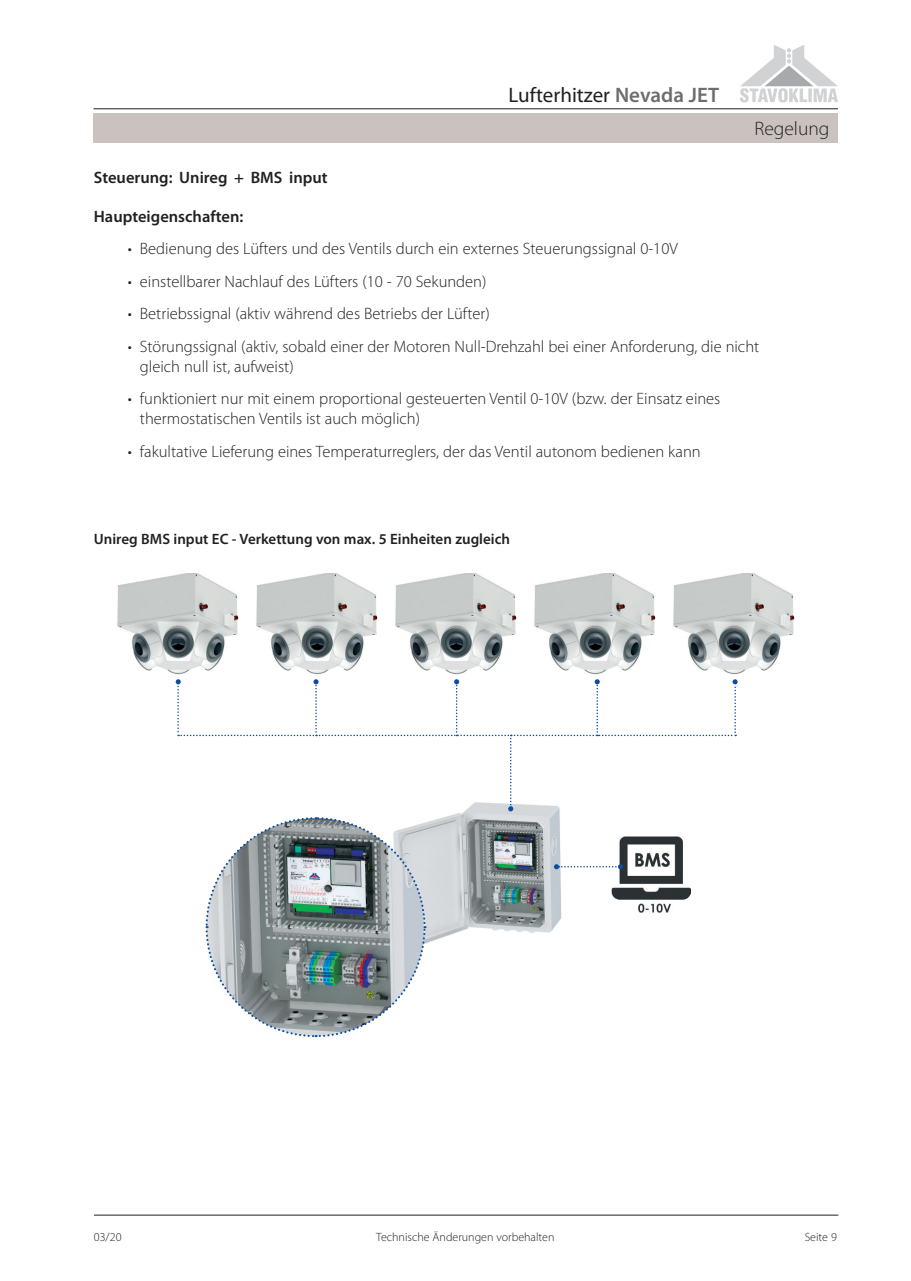
<style>
.page{position:relative;width:911px;height:1281px;background:#fff}
.page>*{position:absolute;margin:0;border:0;box-sizing:border-box;transform-origin:0 0}
.t1{font:21px "Myriad Pro";color:#231f20}
.t2{font:300 19.5px "Myriad Pro";color:#231f20}
.t3{font:300 16.5px/19.8px "Myriad Pro";color:#231f20}
.t4{font:600 16.5px "Myriad Pro";color:#231f20}
.t5{font:600 15px "Myriad Pro";color:#231f20}
.t6{font:300 12px "Myriad Pro";color:#231f20}
.s1{font-weight:600;color:#6c6d70}
</style>
<div class="page">
<hr style="left:94px;top:1214px;width:744px;height:1px;background:#231f20">
<hr style="left:93px;top:108px;width:745px;height:1px;background:#231f20">
<svg style="left:740px;top:45px;width:98px;height:57px"></svg>
<div style="left:93px;top:113px;width:745px;height:30px;background:#cac2bf"></div>
<img style="left:117px;top:573px;width:122px;height:101px">
<img style="left:256px;top:573px;width:122px;height:101px">
<img style="left:395px;top:573px;width:121px;height:101px">
<img style="left:534px;top:573px;width:121px;height:101px">
<img style="left:673px;top:573px;width:121px;height:101px">
<svg style="left:176px;top:679px;width:561px;height:359px"></svg>
<p class="t4" style="left:94px;top:167px;width:235px">Steuerung: Unireg + BMS input</p>
<p class="t1" style="left:508px;top:82px;width:212px">Lufterhitzer <span class="s1">Nevada JET</span></p>
<p class="t2" style="left:754px;top:118px;width:77px">Regelung</p>
<p class="t4" style="left:94px;top:206px;width:151px">Haupteigenschaften:</p>
<p class="t3" style="left:128px;top:239px;width:551px">• Bedienung des Lüfters und des Ventils durch ein externes Steuerungssignal 0-10V</p>
<p class="t3" style="left:128px;top:272px;width:360px">• einstellbarer Nachlauf des Lüfters (10 - 70 Sekunden)</p>
<p class="t3" style="left:128px;top:304px;width:363px">• Betriebssignal (aktiv während des Betriebs der Lüfter)</p>
<p class="t3" style="left:140px;top:337px;width:621px;text-indent:-12px">• Störungssignal (aktiv, sobald einer der Motoren Null-Drehzahl bei einer Anforderung, die nicht gleich null ist, aufweist)</p>
<p class="t3" style="left:140px;top:389px;width:582px;text-indent:-12px">• funktioniert nur mit einem proportional gesteuerten Ventil 0-10V (bzw. der Einsatz eines thermostatischen Ventils ist auch möglich)</p>
<p class="t3" style="left:128px;top:441px;width:574px">• fakultative Lieferung eines Temperaturreglers, der das Ventil autonom bedienen kann</p>
<p class="t5" style="left:94px;top:529px;width:417px">Unireg BMS input EC - Verkettung von max. 5 Einheiten zugleich</p>
<p class="t6" style="left:94px;top:1229px;width:29px">03/20</p>
<p class="t6" style="left:376px;top:1229px;width:180px">Technische Änderungen vorbehalten</p>
<p class="t6" style="left:804px;top:1229px;width:34px">Seite 9</p>
</div>
